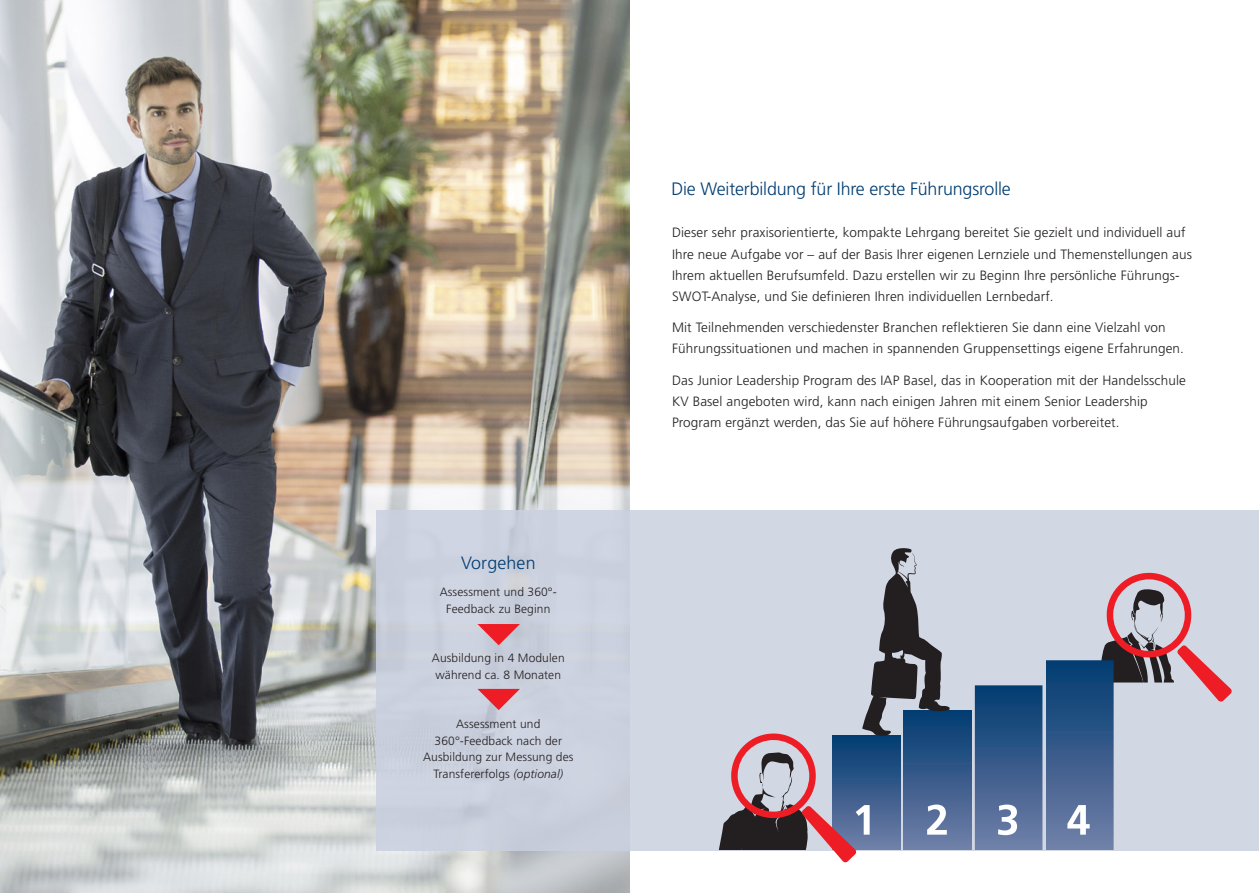
<style>
.page{position:relative;width:1259px;height:893px;background:#fff}
.page>*{position:absolute;margin:0;border:0;box-sizing:border-box;transform-origin:0 0}
.ParaStyle01__Leading{font:300 18px "Frutiger";letter-spacing:-.01em;color:#013c71}
.ParaStyle10__Leading{font:300 17.85px "Frutiger";letter-spacing:.01em;color:#013c71}
.ParaStyle10__Leading-2{font:300 13.5px/21px "Frutiger";letter-spacing:.01em;color:#231f20}
.ParaStyle10__Leading-3{font:300 12px "Frutiger";letter-spacing:.01em;color:#231f20}
.s1{font-style:italic}
</style>
<div class="page">
<img style="left:0;top:0;width:629px;height:893px">
<div style="left:376px;top:510px;width:883px;height:340px;background:#cad0e0"></div>
<div style="left:903px;top:710px;width:68px;height:140px;background:linear-gradient(to bottom,#013a70,#717fa7)"></div>
<svg style="left:719px;top:548px;width:231px;height:315px"></svg>
<svg style="left:975px;top:572px;width:257px;height:278px"></svg>
<svg style="left:477px;top:624px;width:43px;height:21px"></svg>
<svg style="left:477px;top:689px;width:43px;height:21px"></svg>
<p class="ParaStyle10__Leading" style="left:461px;top:553px;width:76px">Vorgehen</p>
<p class="ParaStyle10__Leading-3" style="left:440px;top:585px;width:119px">Assessment und 360°-</p>
<p class="ParaStyle10__Leading-3" style="left:446px;top:602px;width:106px">Feedback zu Beginn</p>
<p class="ParaStyle10__Leading-3" style="left:432px;top:651px;width:134px">Ausbildung in 4 Modulen</p>
<p class="ParaStyle10__Leading-3" style="left:435px;top:668px;width:127px">während ca. 8 Monaten</p>
<p class="ParaStyle10__Leading-3" style="left:456px;top:717px;width:86px">Assessment und</p>
<p class="ParaStyle10__Leading-3" style="left:434px;top:734px;width:129px">360°-Feedback nach der</p>
<p class="ParaStyle10__Leading-3" style="left:423px;top:750px;width:152px">Ausbildung zur Messung des</p>
<p class="ParaStyle10__Leading-3" style="left:433px;top:767px;width:131px">Transfererfolgs <span class="s1">(optional)</span></p>
<p class="ParaStyle01__Leading" style="left:671px;top:179px;width:341px">Die Weiterbildung für Ihre erste Führungsrolle</p>
<p class="ParaStyle10__Leading-2" style="left:672px;top:222px;width:515px">Dieser sehr praxisorientierte, kompakte Lehrgang bereitet Sie gezielt und individuell auf</p>
<p class="ParaStyle10__Leading-2" style="left:672px;top:243px;width:521px">Ihre neue Aufgabe vor – auf der Basis Ihrer eigenen Lernziele und Themenstellungen aus</p>
<p class="ParaStyle10__Leading-2" style="left:672px;top:264px;width:509px">Ihrem aktuellen Berufsumfeld. Dazu erstellen wir zu Beginn Ihre persönliche Führungs-<br>SWOT-Analyse, und Sie definieren Ihren individuellen Lernbedarf.</p>
<p class="ParaStyle10__Leading-2" style="left:672px;top:317px;width:495px">Mit Teilnehmenden verschiedenster Branchen reflektieren Sie dann eine Vielzahl von</p>
<p class="ParaStyle10__Leading-2" style="left:672px;top:338px;width:513px">Führungssituationen und machen in spannenden Gruppensettings eigene Erfahrungen.</p>
<p class="ParaStyle10__Leading-2" style="left:672px;top:369px;width:515px">Das Junior Leadership Program des IAP Basel, das in Kooperation mit der Handelsschule</p>
<p class="ParaStyle10__Leading-2" style="left:672px;top:390px;width:477px">KV Basel angeboten wird, kann nach einigen Jahren mit einem Senior Leadership</p>
<p class="ParaStyle10__Leading-2" style="left:672px;top:411px;width:449px">Program ergänzt werden, das Sie auf höhere Führungsaufgaben vorbereitet.</p>
</div>
